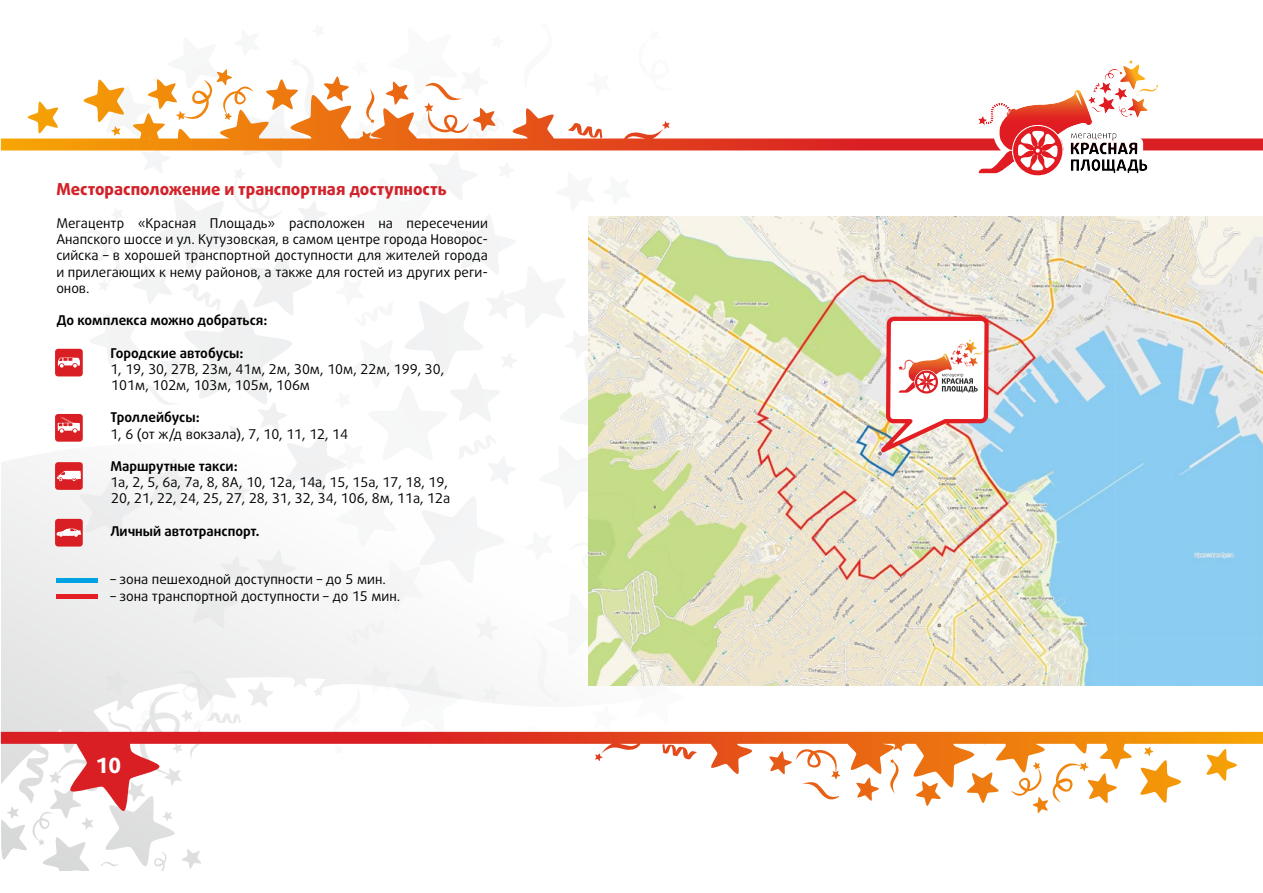
<style>
.page{position:relative;width:1263px;height:893px;background:#fff}
.page>*{position:absolute;margin:0;border:0;box-sizing:border-box;transform-origin:0 0}
.t1{font:800 21px "Daxline Cyr TF";color:#fff}
.t2{font:800 16.5px "Daxline Cyr TF";color:#d2232a}
.t3{font:13.5px/16.2px "Daxline Cyr TF";color:#000}
.t4{font:700 13.5px "Daxline Cyr TF";color:#000}
</style>
<div class="page">
<svg style="left:351px;top:108px;width:324px;height:92px"></svg>
<svg style="left:111px;top:82px;width:393px;height:51px"></svg>
<svg style="left:1px;top:443px;width:766px;height:428px"></svg>
<svg style="left:67px;top:788px;width:93px;height:24px"></svg>
<svg style="left:84px;top:69px;width:325px;height:54px"></svg>
<svg style="left:1px;top:732px;width:1262px;height:56px"></svg>
<svg style="left:991px;top:60px;width:174px;height:116px"></svg>
<img style="left:588px;top:217px;width:675px;height:469px">
<div style="left:55px;top:349px;width:28px;height:27px;background:#d91f24;border-radius:3px"></div>
<svg style="left:58px;top:357px;width:22px;height:11px"></svg>
<div style="left:55px;top:414px;width:28px;height:28px;background:#d91f24;border-radius:3px"></div>
<svg style="left:57px;top:417px;width:23px;height:16px"></svg>
<div style="left:55px;top:462px;width:28px;height:28px;background:#d91f24;border-radius:3px"></div>
<svg style="left:57px;top:471px;width:24px;height:10px"></svg>
<div style="left:55px;top:519px;width:28px;height:28px;background:#d91f24;border-radius:3px"></div>
<svg style="left:56px;top:528px;width:25px;height:9px"></svg>
<hr style="left:56px;top:594px;width:42px;height:4px;background:#e31e25">
<hr style="left:56px;top:579px;width:42px;height:4px;background:#00a2e1">
<svg style="left:865px;top:111px;width:126px;height:695px"></svg>
<svg style="left:883px;top:319px;width:104px;height:131px"></svg>
<p class="t2" style="left:56px;top:179px;width:392px">Месторасположение и транспортная доступность</p>
<p class="t3" style="left:56px;top:215px;width:433px;text-align:justify">Мегацентр «Красная Площадь» расположен на пересечении Анапского шоссе и ул. Кутузовская, в самом центре города Новорос&shy;сийска – в хорошей транспортной доступности для жителей города и прилегающих к нему районов, а также для гостей из других реги&shy;онов.</p>
<p class="t4" style="left:56px;top:312px;width:213px">До комплекса можно добраться:</p>
<p class="t4" style="left:110px;top:344px;width:135px">Городские автобусы:</p>
<p class="t3" style="left:110px;top:361px;width:335px">1, 19, 30, 27В, 23м, 41м, 2м, 30м, 10м, 22м, 199, 30,<br>101м, 102м, 103м, 105м, 106м</p>
<p class="t4" style="left:110px;top:409px;width:91px">Троллейбусы:</p>
<p class="t3" style="left:110px;top:425px;width:239px">1, 6 (от ж/д вокзала), 7, 10, 11, 12, 14</p>
<p class="t4" style="left:110px;top:458px;width:129px">Маршрутные такси:</p>
<p class="t3" style="left:110px;top:474px;width:341px">1а, 2, 5, 6а, 7а, 8, 8А, 10, 12а, 14а, 15, 15а, 17, 18, 19,<br>20, 21, 22, 24, 25, 27, 28, 31, 32, 34, 106, 8м, 11а, 12а</p>
<p class="t4" style="left:110px;top:523px;width:151px">Личный автотранспорт.</p>
<p class="t3" style="left:110px;top:571px;width:277px">– зона пешеходной доступности – до 5 мин.</p>
<p class="t3" style="left:110px;top:587px;width:291px">– зона транспортной доступности – до 15 мин.</p>
<h1 class="t1" style="left:96px;top:752px;width:27px">10</h1>
</div>
